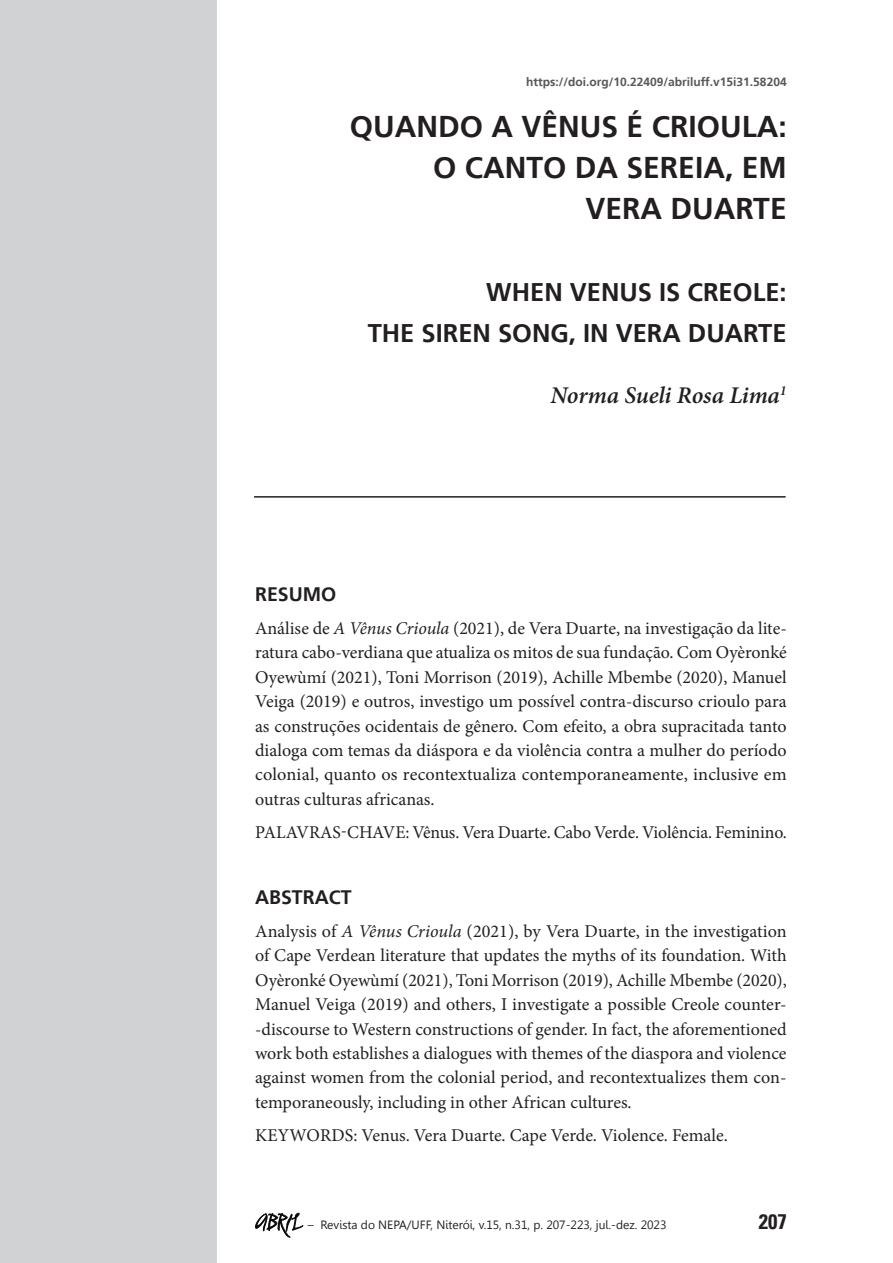
<style>
.page{position:relative;width:893px;height:1263px;background:#fff}
.page>*{position:absolute;margin:0;border:0;box-sizing:border-box;transform-origin:0 0}
.t1{font:700 30px/41px "Frutiger LT";color:#231f20;text-align:right}
.t2{font:700 25.5px/41px "Frutiger LT";color:#231f20;text-align:right}
.t3{font:italic 600 24px "Minion Pro";letter-spacing:-.005em;color:#231f20}
.t4{font:700 condensed 21px "Univers LT";color:#231f20}
.t5{font:700 19.5px "Frutiger LT";color:#231f20}
.t6{font:18px/24.5px "Minion Pro";letter-spacing:-.005em;color:#231f20;text-align:justify}
.t7{font:12px "Gisha";color:#231f20}
.t8{font:700 12px "Frutiger LT";color:#57585a}
.s1{font-style:italic}
.s2{font-family:"Dali";font-size:18px}
</style>
<div class="page">
<div style="left:1px;top:0;width:216px;height:1263px;background:#d1d2d4"></div>
<svg style="left:0;top:0;width:1px;height:1263px"></svg>
<hr style="left:254px;top:496px;width:532px;height:2px;background:#231f20">
<p class="t8" style="left:526px;top:74px;width:262px">https://doi.org/10.22409/abriluff.v15i31.58204</p>
<h1 class="t1" style="left:350px;top:106px;width:438px">QUANDO A VÊNUS É CRIOULA:<br>O CANTO DA SEREIA, EM<br>VERA DUARTE</h1>
<h2 class="t2" style="left:368px;top:271px;width:420px">WHEN VENUS IS CREOLE:<br>THE SIREN SONG, IN VERA DUARTE</h2>
<h3 class="t3" style="left:551px;top:379px;width:238px">Norma Sueli Rosa Lima<sup>1</sup></h3>
<p class="t5" style="left:255px;top:583px;width:83px">RESUMO</p>
<p class="t6" style="left:255px;top:616px;width:533px">Análise de <span class="s1">A Vênus Crioula</span> (2021), de Vera Duarte, na investigação da lite&shy;ratura cabo-verdiana que atualiza os mitos de sua fundação. Com Oyèronké Oyewùmí (2021), Toni Morrison (2019), Achille Mbembe (2020), Manuel Veiga (2019) e outros, investigo um possível contra-discurso crioulo para as construções ocidentais de gênero. Com efeito, a obra supracitada tanto dialoga com temas da diáspora e da violência contra a mulher do período colonial, quanto os recontextualiza contemporaneamente, inclusive em outras culturas africanas.</p>
<p class="t6" style="left:255px;top:820px;width:533px">PALAVRAS-CHAVE: Vênus. Vera Duarte. Cabo Verde. Violência. Feminino.</p>
<p class="t5" style="left:255px;top:886px;width:98px">ABSTRACT</p>
<p class="t6" style="left:255px;top:919px;width:533px">Analysis of <span class="s1">A Vênus Crioula</span> (2021), by Vera Duarte, in the investigation of Cape Verdean literature that updates the myths of its foundation. With Oyèronké Oyewùmí (2021), Toni Morrison (2019), Achille Mbembe (2020), Manuel Veiga (2019) and others, I investigate a possible Creole counter--discourse to Western constructions of gender. In fact, the aforementioned work both establishes a dialogues with themes of the diaspora and violence against women from the colonial period, and recontextualizes them con&shy;temporaneously, including in other African cultures.</p>
<p class="t6" style="left:255px;top:1123px;width:474px">KEYWORDS: Venus. Vera Duarte. Cape Verde. Violence. Female.</p>
<p class="t7" style="left:255px;top:1217px;width:413px"><span class="s2">ABRIL</span> – Revista do NEPA/UFF, Niterói, v.15, n.31, p. 207-223, jul.-dez. 2023</p>
<p class="t4" style="left:759px;top:1208px;width:29px">207</p>
</div>
